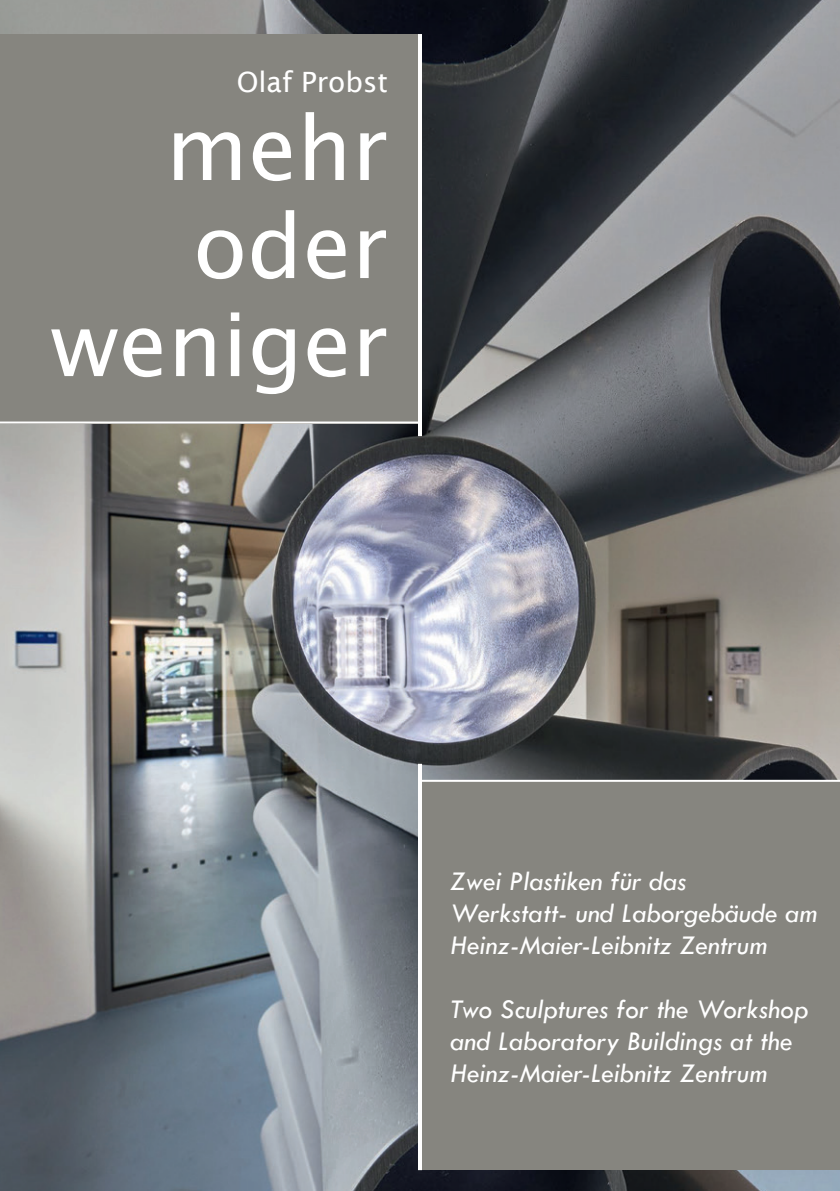
<style>
.page{position:relative;width:840px;height:1191px;background:#fff}
.page>*{position:absolute;margin:0;border:0;box-sizing:border-box;transform-origin:0 0}
.t1{font:88px "Lucida Sans";color:#fff}
.t2{font:italic 28px/32px "Tw Cen";color:#fff}
.t3{font:28px "Lucida Sans";color:#fff}
</style>
<div class="page">
<img style="left:0;top:0;width:839px;height:1191px">
<div style="left:421px;top:781px;width:418px;height:389px;background:#86857f"></div>
<div style="left:0;top:34px;width:418px;height:389px;background:#86857f"></div>
<hr style="left:0;top:421px;width:420px;height:2px;background:#fff">
<hr style="left:420px;top:780px;width:419px;height:2px;background:#fff">
<hr style="left:418px;top:764px;width:4px;height:406px;background:#fff">
<hr style="left:418px;top:34px;width:4px;height:402px;background:#fff">
<p class="t3" style="left:236px;top:66px;width:152px">Olaf Probst</p>
<p class="t1" style="left:166px;top:98px;width:223px">mehr</p>
<p class="t1" style="left:193px;top:196px;width:196px">oder</p>
<p class="t1" style="left:51px;top:294px;width:338px">weniger</p>
<p class="t2" style="left:450px;top:864px;width:238px">Zwei Plastiken für das</p>
<p class="t2" style="left:450px;top:896px;width:369px">Werkstatt- und Laborgebäude am</p>
<p class="t2" style="left:450px;top:928px;width:319px">Heinz-Maier-Leibnitz Zentrum</p>
<p class="t2" style="left:450px;top:992px;width:359px">Two Sculptures for the Workshop and Laboratory Buildings at the</p>
<p class="t2" style="left:450px;top:1056px;width:319px">Heinz-Maier-Leibnitz Zentrum</p>
</div>
